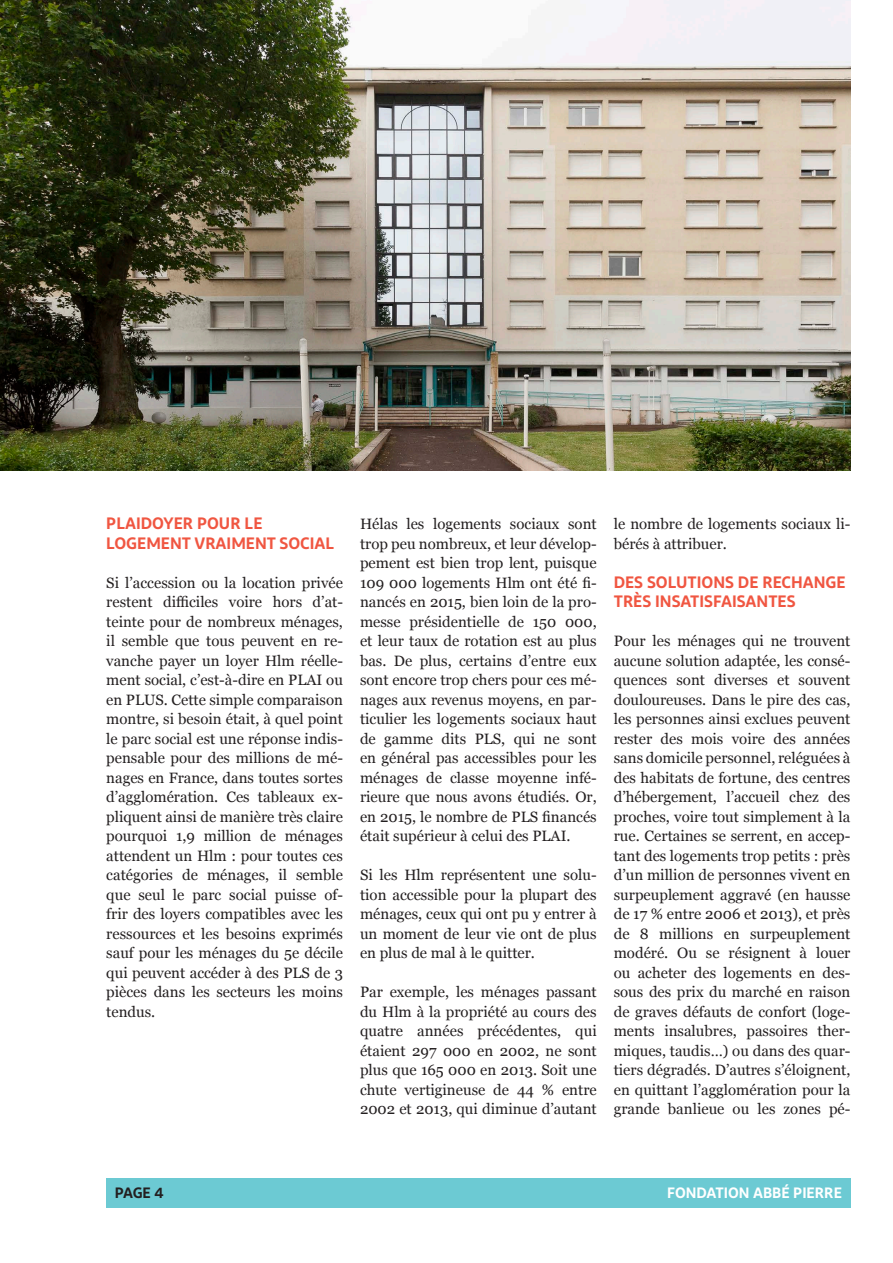
<style>
.page{position:relative;width:893px;height:1263px;background:#fff}
.page>*{position:absolute;margin:0;border:0;box-sizing:border-box;transform-origin:0 0}
.Texte_courant{font:600 16.5px/19.5px "Diodrum";color:#f05641}
.Texte_courant-2{font:15px/19.5px "Georgia";color:#231f20;text-align:justify}
.t1{font:600 15px "Diodrum";color:#fff}
.t2{font:600 15px "Diodrum";color:#231f20}
</style>
<div class="page">
<div style="left:106px;top:1178px;width:744px;height:30px;background:#6ccad3"></div>
<img style="left:0;top:0;width:850px;height:471px">
<p class="Texte_courant" style="left:106px;top:513px;width:230px">PLAIDOYER POUR LE<br>LOGEMENT VRAIMENT SOCIAL</p>
<p class="Texte_courant-2" style="left:106px;top:572px;width:238px">Si l’accession ou la location privée restent difficiles voire hors d’at&shy;teinte pour de nombreux ménages, il semble que tous peuvent en re&shy;vanche payer un loyer Hlm réelle&shy;ment social, c’est-à-dire en PLAI ou en PLUS. Cette simple comparaison montre, si besoin était, à quel point le parc social est une réponse indis&shy;pensable pour des millions de mé&shy;nages en France, dans toutes sortes d’agglomération. Ces tableaux ex&shy;pliquent ainsi de manière très claire pourquoi 1,9 million de ménages attendent un Hlm : pour toutes ces catégories de ménages, il semble que seul le parc social puisse of&shy;frir des loyers compatibles avec les ressources et les besoins exprimés sauf pour les ménages du 5e décile qui peuvent accéder à des PLS de 3 pièces dans les secteurs les moins tendus.</p>
<p class="Texte_courant-2" style="left:360px;top:514px;width:238px">Hélas les logements sociaux sont trop peu nombreux, et leur dévelop&shy;pement est bien trop lent, puisque 109 000 logements Hlm ont été fi&shy;nancés en 2015, bien loin de la pro&shy;messe présidentielle de 150 000, et leur taux de rotation est au plus bas. De plus, certains d’entre eux sont encore trop chers pour ces mé&shy;nages aux revenus moyens, en par&shy;ticulier les logements sociaux haut de gamme dits PLS, qui ne sont en général pas accessibles pour les ménages de classe moyenne infé&shy;rieure que nous avons étudiés. Or, en 2015, le nombre de PLS financés était supérieur à celui des PLAI.</p>
<p class="Texte_courant-2" style="left:360px;top:865px;width:238px">Si les Hlm représentent une solu&shy;tion accessible pour la plupart des ménages, ceux qui ont pu y entrer à un moment de leur vie ont de plus en plus de mal à le quitter.</p>
<p class="Texte_courant-2" style="left:360px;top:982px;width:238px">Par exemple, les ménages passant du Hlm à la propriété au cours des quatre années précédentes, qui étaient 297 000 en 2002, ne sont plus que 165 000 en 2013. Soit une chute vertigineuse de 44 % entre 2002 et 2013, qui diminue d’autant</p>
<p class="Texte_courant-2" style="left:614px;top:514px;width:238px">le nombre de logements sociaux li&shy;bérés à attribuer.</p>
<p class="Texte_courant" style="left:614px;top:572px;width:233px">DES SOLUTIONS DE RECHANGE</p>
<h3 class="Texte_courant" style="left:614px;top:591px;width:183px">TRÈS INSATISFAISANTES</h3>
<p class="Texte_courant-2" style="left:614px;top:631px;width:238px">Pour les ménages qui ne trouvent aucune solution adaptée, les consé&shy;quences sont diverses et souvent douloureuses. Dans le pire des cas, les personnes ainsi exclues peuvent rester des mois voire des années sans domicile personnel, reléguées à des habitats de fortune, des centres d’hébergement, l’accueil chez des proches, voire tout simplement à la rue. Certaines se serrent, en accep&shy;tant des logements trop petits : près d’un million de personnes vivent en surpeuplement aggravé (en hausse de 17 % entre 2006 et 2013), et près de 8 millions en surpeuplement modéré. Ou se résignent à louer ou acheter des logements en des&shy;sous des prix du marché en raison de graves défauts de confort (loge&shy;ments insalubres, passoires ther&shy;miques, taudis…) ou dans des quar&shy;tiers dégradés. D’autres s’éloignent, en quittant l’agglomération pour la grande banlieue ou les zones pé-</p>
<p class="t2" style="left:115px;top:1183px;width:50px">PAGE 4</p>
<p class="t1" style="left:667px;top:1183px;width:176px">FONDATION ABBÉ PIERRE</p>
</div>
